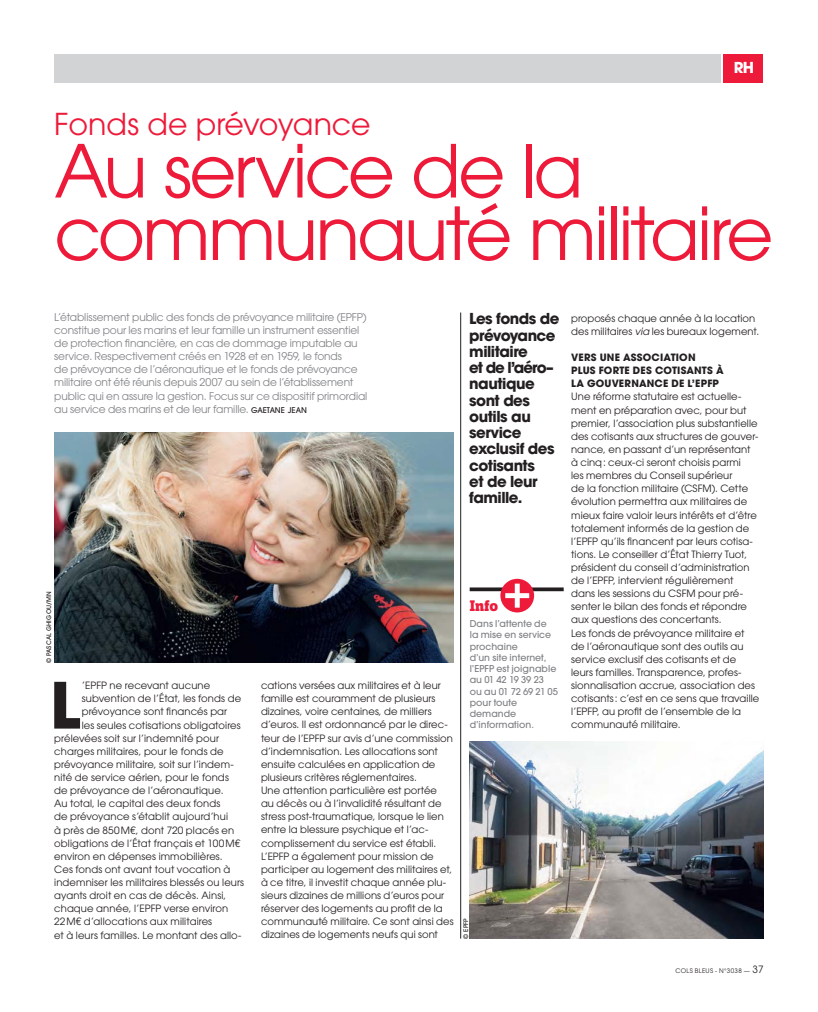
<style>
.page{position:relative;width:818px;height:1012px;background:#fff}
.page>*{position:absolute;margin:0;border:0;box-sizing:border-box;transform-origin:0 0}
.t1{font:72.5px/62.5px "Avant Garde LT";letter-spacing:-.035em;color:#ed1a3a}
.t2{font:700 63.25px "Avant Garde LT";color:#231f20}
.t3{font:30px "Avant Garde LT";letter-spacing:-.005em;color:#ed1a3a}
.t4{font:700 15px/16.2px "Avant Garde LT";letter-spacing:-.035em;color:#231f20}
.t5{font:700 15px "Boton";color:#ed1a3a}
.t6{font:700 15px "Avant Garde LT";color:#fff}
.t7{font:10.62px/13.1px "Avant Garde LT";letter-spacing:-.01em;color:#808285}
.t8{font:10px/13.1px "Avant Garde LT";letter-spacing:.01em;color:#231f20}
.t9{font:700 10px/13.1px "Avant Garde LT";letter-spacing:.02em;color:#231f20}
.t10{font:500 9.38px/11.2px "Avant Garde LT";letter-spacing:.005em;color:#808285}
.t11{font:500 6.25px "Avant Garde LT";letter-spacing:.025em;color:#231f20}
.t12{font:6.25px "Avant Garde LT";letter-spacing:.055em;color:#231f20}
.s1{font-weight:500;font-size:7.88px;color:#231f20}
.s2{font-style:italic}
.s3{font-size:10px}
</style>
<div class="page">
<div style="left:723px;top:54px;width:39px;height:29px;background:#ed1a3a"></div>
<div style="left:54px;top:54px;width:666px;height:29px;background:#d1d3d4"></div>
<hr style="left:460px;top:312px;width:1px;height:627px;background:#231f20">
<img style="left:54px;top:432px;width:399px;height:231px">
<img style="left:469px;top:742px;width:294px;height:197px">
<svg style="left:469px;top:587px;width:94px;height:4px"></svg>
<div style="left:500px;top:579px;width:33px;height:33px;background:#ed1a3a;border-radius:50%"></div>
<svg style="left:505px;top:584px;width:24px;height:24px"></svg>
<h3 class="t6" style="left:733px;top:61px;width:22px">RH</h3>
<h3 class="t3" style="left:54px;top:110px;width:318px">Fonds de prévoyance</h3>
<h1 class="t1" style="left:54px;top:145px;width:720px">Au service de la communauté militaire</h1>
<p class="t7" style="left:54px;top:311px;width:314px">L’établissement public des fonds de prévoyance militaire (EPFP) constitue pour les marins et leur famille un instrument essentiel de protection financière, en cas de dommage imputable au service. Respectivement créés en 1928 et en 1959, le fonds<br>de prévoyance de l’aéronautique et le fonds de prévoyance militaire ont été réunis depuis 2007 au sein de l’établissement public qui en assure la gestion. Focus sur ce dispositif primordial au service des marins et de leur famille. <span class="s1">GAETANE JEAN</span></p>
<h3 class="t4" style="left:469px;top:312px;width:92px">Les fonds de prévoyance militaire<br>et de l’aéro– nautique sont des outils au service exclusif des cotisants<br>et de leur famille.</h3>
<p class="t11" style="left:46px;top:663px;width:73px;rotate:-90deg">© PASCAL GHIGOU/MN</p>
<h2 class="t2" style="left:50px;top:676px;width:32px">L</h2>
<p class="t8" style="left:82px;top:680px;width:130px">’EPFP ne recevant aucune</p>
<p class="t8" style="left:82px;top:693px;width:161px">subvention de l’État, les fonds de</p>
<p class="t8" style="left:82px;top:706px;width:147px">prévoyance sont financés par</p>
<p class="t8" style="left:82px;top:719px;width:160px">les seules cotisations obligatoires</p>
<p class="t8" style="left:54px;top:732px;width:166px">prélevées soit sur l’indemnité pour</p>
<p class="t8" style="left:54px;top:745px;width:171px">charges militaires, pour le fonds de</p>
<p class="t8" style="left:54px;top:758px;width:181px">prévoyance militaire, soit sur l’indem-</p>
<p class="t8" style="left:54px;top:772px;width:176px">nité de service aérien, pour le fonds</p>
<p class="t8" style="left:54px;top:785px;width:171px">de prévoyance de l’aéronautique.</p>
<p class="t8" style="left:54px;top:798px;width:167px">Au total, le capital des deux fonds</p>
<p class="t8" style="left:54px;top:811px;width:175px">de prévoyance s’établit aujourd’hui</p>
<p class="t8" style="left:54px;top:824px;width:181px">à près de 850 M€, dont 720 placés en</p>
<p class="t8" style="left:54px;top:837px;width:187px">obligations de l’État français et 100 M€</p>
<p class="t8" style="left:54px;top:850px;width:170px">environ en dépenses immobilières.</p>
<p class="t8" style="left:54px;top:863px;width:177px">Ces fonds ont avant tout vocation à</p>
<p class="t8" style="left:54px;top:876px;width:191px">indemniser les militaires blessés ou leurs</p>
<p class="t8" style="left:54px;top:890px;width:173px">ayants droit en cas de décès. Ainsi,</p>
<p class="t8" style="left:54px;top:903px;width:175px">chaque année, l’EPFP verse environ</p>
<p class="t8" style="left:54px;top:916px;width:159px">22 M€ d’allocations aux militaires</p>
<p class="t8" style="left:54px;top:929px;width:188px">et à leurs familles. Le montant des allo-</p>
<p class="t8" style="left:261px;top:680px;width:194px">cations versées aux militaires et à leur famille est couramment de plusieurs dizaines, voire centaines, de milliers d’euros. Il est ordonnancé par le direc&shy;teur de l’EPFP sur avis d’une commission d’indemnisation. Les allocations sont ensuite calculées en application de plusieurs critères réglementaires.<br>Une attention particulière est portée<br>au décès ou à l’invalidité résultant de stress post-traumatique, lorsque le lien entre la blessure psychique et l’ac&shy;complissement du service est établi.<br>L’EPFP a également pour mission de participer au logement des militaires et, à ce titre, il investit chaque année plu&shy;sieurs dizaines de millions d’euros pour réserver des logements au profit de la communauté militaire. Ce sont ainsi des dizaines de logements neufs qui sont</p>
<h3 class="t5" style="left:469px;top:600px;width:30px">Info</h3>
<p class="t10" style="left:469px;top:619px;width:90px">Dans l’attente de<br>la mise en service prochaine<br>d’un site internet, l’EPFP est joignable au 01 42 19 39 23 ou au 01 72 69 21 05 pour toute demande d’information.</p>
<p class="t11" style="left:462px;top:939px;width:22px;rotate:-90deg">© EPFP</p>
<p class="t8" style="left:570px;top:312px;width:189px">proposés chaque année à la location des militaires <span class="s2">via</span> les bureaux logement.</p>
<p class="t9" style="left:570px;top:351px;width:154px">VERS UNE ASSOCIATION<br>PLUS FORTE DES COTISANTS À<br>LA GOUVERNANCE DE L’EPFP</p>
<p class="t8" style="left:570px;top:391px;width:189px">Une réforme statutaire est actuelle&shy;ment en préparation avec, pour but premier, l’association plus substantielle des coti sants aux structures de gouver&shy;nance, en passant d’un représentant à cinq : ceux-ci seront choisis parmi<br>les membres du Conseil supérieur<br>de la fonction militaire (CSFM). Cette évolution permettra aux militaires de mieux faire valoir leurs intérêts et d’être totalement informés de la gestion de l’EPFP qu’ils financent par leurs cotisa&shy;tions. Le conseiller d’État Thierry Tuot, président du conseil d’administration de l’EPFP, intervient régulièrement dans les sessions du CSFM pour pré&shy;senter le bilan des fonds et répondre aux questions des concertants.<br>Les fonds de prévoyance militaire et de l’aéro nautique sont des outils au service exclusif des cotisants et de leurs familles. Transparence, profes&shy;sionnalisation accrue, association des cotisants : c’est en ce sens que travaille l’EPFP, au profit de l’ensemble de la communauté militaire.</p>
<p class="t12" style="left:675px;top:967px;width:90px">COLS BLEUS - N°3038 — <span class="s3">37</span></p>
</div>
